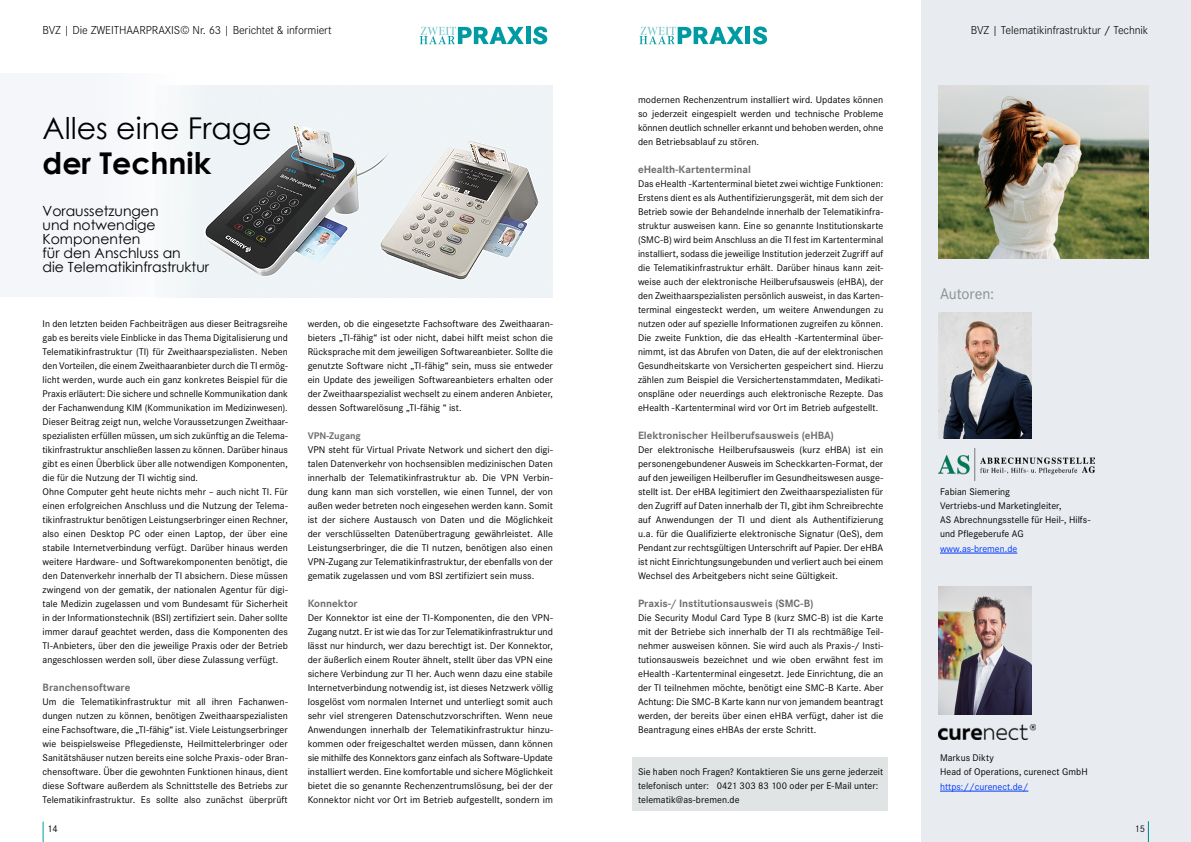
<style>
.page{position:relative;width:1191px;height:842px;background:#fff}
.page>*{position:absolute;margin:0;border:0;box-sizing:border-box;transform-origin:0 0}
.t1{font:30px "Century Gothic";color:#000}
.t2{font:700 30px "Century Gothic";color:#000}
.t3{font:16px "Corporate S Pro";letter-spacing:-.005em;color:#869294}
.t4{font:14px/14px "Century Gothic";color:#000}
.t5{font:300 12px "Corporate S Pro";letter-spacing:-.01em;color:#000}
.t6{font:700 11px "Corporate S Pro";letter-spacing:-.005em;color:#6e6e6e}
.t7{font:10px/14px "Corporate S Pro";letter-spacing:.005em;color:#000;text-align:justify}
.t8{font:10px "Corporate S";color:#0039ff}
.t9{font:700 10px "Corporate S Pro";letter-spacing:-.005em;color:#6e6e6e}
</style>
<div class="page">
<svg style="left:43px;top:821px;width:1px;height:21px"></svg>
<svg style="left:420px;top:27px;width:104px;height:17px"></svg>
<hr style="left:526px;top:27px;width:4px;height:17px;background:#009aa3">
<svg style="left:533px;top:27px;width:14px;height:17px"></svg>
<svg style="left:639px;top:27px;width:104px;height:17px"></svg>
<div style="left:745px;top:27px;width:5px;height:17px;background:#009aa3"></div>
<svg style="left:753px;top:27px;width:14px;height:17px"></svg>
<div style="left:632px;top:757px;width:255px;height:54px;background:#e1e4e4"></div>
<div style="left:921px;top:0;width:270px;height:842px;background:#e8ebef"></div>
<img style="left:176px;top:85px;width:377px;height:213px">
<hr style="left:940px;top:553px;width:77px;height:1px;background:#0039ff">
<hr style="left:940px;top:791px;width:88px;height:1px;background:#0039ff">
<img style="left:938px;top:85px;width:211px;height:173px">
<img style="left:938px;top:312px;width:93px;height:126px">
<img style="left:938px;top:449px;width:157px;height:32px">
<img style="left:938px;top:587px;width:93px;height:127px">
<img style="left:938px;top:724px;width:97px;height:15px">
<div style="left:0;top:74px;width:194px;height:223px;background:#f5f6fa"></div>
<p class="t5" style="left:43px;top:22px;width:291px">BVZ | Die ZWEITHAARPRAXIS© Nr. 63 | Berichtet &amp; informiert</p>
<h1 class="t1" style="left:43px;top:107px;width:231px">Alles eine Frage</h1>
<h1 class="t2" style="left:43px;top:140px;width:170px">der Technik</h1>
<h3 class="t4" style="left:43px;top:204px;width:168px">Voraussetzungen<br>und notwendige<br>Komponenten<br>für den Anschluss an<br>die Telematikinfrastruktur</h3>
<p class="t7" style="left:43px;top:316px;width:247px;text-align:left">In den letzten beiden Fachbeiträgen aus dieser Beitragsreihe gab es bereits viele Einblicke in das Thema Digitalisierung und Telematikinfrastruktur (TI) für Zweithaarspezialisten. Neben den Vorteilen, die einem Zweithaaranbieter durch die TI ermög&shy;licht werden, wurde auch ein ganz konkretes Beispiel für die Praxis erläutert: Die sichere und schnelle Kommunikation dank der Fachanwendung KIM (Kommunikation im Medizinwesen).<br>Dieser Beitrag zeigt nun, welche Voraussetzungen Zweithaar&shy;spezialisten erfüllen müssen, um sich zukünftig an die Telema&shy;tikinfrastruktur anschließen lassen zu können. Darüber hinaus gibt es einen Überblick über alle notwendigen Komponenten, die für die Nutzung der TI wichtig sind.<br>Ohne Computer geht heute nichts mehr – auch nicht TI. Für einen erfolgreichen Anschluss und die Nutzung der Telema&shy;tikinfrastruktur benötigen Leistungserbringer einen Rechner, also einen Desktop PC oder einen Laptop, der über eine stabile Internetverbindung verfügt. Darüber hinaus werden weitere Hardware- und Softwarekomponenten benötigt, die den Datenverkehr innerhalb der TI absichern. Diese müssen zwingend von der gematik, der nationalen Agentur für digi&shy;tale Medizin zugelassen und vom Bundesamt für Sicherheit in der Informationstechnik (BSI) zertifiziert sein. Daher sollte immer darauf geachtet werden, dass die Komponenten des TI-Anbieters, über den die jeweilige Praxis oder der Betrieb angeschlossen werden soll, über diese Zulassung verfügt.</p>
<p class="t6" style="left:43px;top:679px;width:89px">Branchensoftware</p>
<p class="t7" style="left:43px;top:694px;width:247px">Um die Telematikinfrastruktur mit all ihren Fachanwen&shy;dungen nutzen zu können, benötigen Zweithaarspezialisten eine Fachsoftware, die „TI-fähig“ ist. Viele Leistungserbringer wie beispielsweise Pflegedienste, Heilmittelerbringer oder Sanitätshäuser nutzen bereits eine solche Praxis- oder Bran&shy;chensoftware. Über die gewohnten Funktionen hinaus, dient diese Software außerdem als Schnittstelle des Betriebs zur Telematikinfrastruktur. Es sollte also zunächst überprüft</p>
<p class="t7" style="left:308px;top:316px;width:247px">werden, ob die eingesetzte Fachsoftware des Zweithaaran&shy;bieters „TI-fähig“ ist oder nicht, dabei hilft meist schon die Rücksprache mit dem jeweiligen Softwareanbieter. Sollte die genutzte Software nicht „TI-fähig“ sein, muss sie entweder ein Update des jeweiligen Softwareanbieters erhalten oder der Zweithaarspezialist wechselt zu einem anderen Anbieter, dessen Softwarelösung „TI-fähig “ ist.</p>
<p class="t9" style="left:308px;top:428px;width:55px">VPN-Zugang</p>
<p class="t7" style="left:308px;top:442px;width:247px">VPN steht für Virtual Private Network und sichert den digi&shy;talen Datenverkehr von hochsensiblen medizinischen Daten innerhalb der Telematikinfrastruktur ab. Die VPN Verbin&shy;dung kann man sich vorstellen, wie einen Tunnel, der von außen weder betreten noch eingesehen werden kann. Somit ist der sichere Austausch von Daten und die Möglichkeit der verschlüsselten Datenübertragung gewährleistet. Alle Leistungserbringer, die die TI nutzen, benötigen also einen VPN-Zugang zur Telematikinfrastruktur, der ebenfalls von der gematik zugelassen und vom BSI zertifiziert sein muss.</p>
<p class="t6" style="left:308px;top:595px;width:52px">Konnektor</p>
<p class="t7" style="left:308px;top:610px;width:247px">Der Konnektor ist eine der TI-Komponenten, die den VPN-Zugang nutzt. Er ist wie das Tor zur Telematikinfrastruktur und lässt nur hindurch, wer dazu berechtigt ist. Der Konnektor, der äußerlich einem Router ähnelt, stellt über das VPN eine sichere Verbindung zur TI her. Auch wenn dazu eine stabile Internetverbindung notwendig ist, ist dieses Netzwerk völlig losgelöst vom normalen Internet und unterliegt somit auch sehr viel strengeren Datenschutzvorschriften. Wenn neue Anwendungen innerhalb der Telematikinfrastruktur hinzu&shy;kommen oder freigeschaltet werden müssen, dann können sie mithilfe des Konnektors ganz einfach als Software-Update installiert werden. Eine komfortable und sichere Möglichkeit bietet die so genannte Rechenzentrumslösung, bei der der Konnektor nicht vor Ort im Betrieb aufgestellt, sondern im</p>
<p class="t7" style="left:638px;top:92px;width:247px">modernen Rechenzentrum installiert wird. Updates können so jederzeit eingespielt werden und technische Probleme können deutlich schneller erkannt und behoben werden, ohne den Betriebsablauf zu stören.</p>
<p class="t6" style="left:638px;top:161px;width:114px">eHealth-Kartenterminal</p>
<p class="t7" style="left:638px;top:176px;width:247px">Das eHealth -Kartenterminal bietet zwei wichtige Funktionen:<br>Erstens dient es als Authentifizierungsgerät, mit dem sich der Betrieb sowie der Behandelnde innerhalb der Telematikinfra&shy;struktur ausweisen kann. Eine so genannte Institutionskarte (SMC-B) wird beim Anschluss an die TI fest im Kartenterminal installiert, sodass die jeweilige Institution jederzeit Zugriff auf die Telematikinfrastruktur erhält. Darüber hinaus kann zeit&shy;weise auch der elektronische Heilberufsausweis (eHBA), der den Zweithaarspezialisten persönlich ausweist, in das Karten&shy;terminal eingesteckt werden, um weitere Anwendungen zu nutzen oder auf spezielle Informationen zugreifen zu können.<br>Die zweite Funktion, die das eHealth -Kartenterminal über&shy;nimmt, ist das Abrufen von Daten, die auf der elektronischen Gesundheitskarte von Versicherten gespeichert sind. Hierzu zählen zum Beispiel die Versichertenstammdaten, Medikati&shy;onspläne oder neuerdings auch elektronische Rezepte. Das eHealth -Kartenterminal wird vor Ort im Betrieb aufgestellt.</p>
<p class="t6" style="left:638px;top:427px;width:197px">Elektronischer Heilberufsausweis (eHBA)</p>
<p class="t7" style="left:638px;top:442px;width:247px">Der elektronische Heilberufsausweis (kurz eHBA) ist ein personengebundener Ausweis im Scheckkarten-Format, der auf den jeweiligen Heilberufler im Gesundheitswesen ausge&shy;stellt ist. Der eHBA legitimiert den Zweithaarspezialisten für den Zugriff auf Daten innerhalb der TI, gibt ihm Schreibrechte auf Anwendungen der TI und dient als Authentifizierung u.a. für die Qualifizierte elektronische Signatur (QeS), dem Pendant zur rechtsgültigen Unterschrift auf Papier. Der eHBA ist nicht Einrichtungsungebunden und verliert auch bei einem Wechsel des Arbeitgebers nicht seine Gültigkeit.</p>
<p class="t6" style="left:638px;top:595px;width:177px">Praxis-/ Institutionsausweis (SMC-B)</p>
<p class="t7" style="left:638px;top:610px;width:247px">Die Security Modul Card Type B (kurz SMC-B) ist die Karte mit der Betriebe sich innerhalb der TI als rechtmäßige Teil&shy;nehmer ausweisen können. Sie wird auch als Praxis-/ Insti&shy;tutionsausweis bezeichnet und wie oben erwähnt fest im eHealth -Kartenterminal eingesetzt. Jede Einrichtung, die an der TI teilnehmen möchte, benötigt eine SMC-B Karte. Aber Achtung: Die SMC-B Karte kann nur von jemandem beantragt werden, der bereits über einen eHBA verfügt, daher ist die Beantragung eines eHBAs der erste Schritt.</p>
<p class="t7" style="left:638px;top:764px;width:247px;text-align:left">Sie haben noch Fragen? Kontaktieren Sie uns gerne jederzeit telefonisch unter: 0421 303 83 100 oder per E-Mail unter:✉ telematik@as-bremen.de</p>
<p class="t5" style="left:971px;top:22px;width:179px">BVZ | Telematikinfrastruktur / Technik</p>
<h2 class="t3" style="left:940px;top:282px;width:56px">Autoren:</h2>
<p class="t7" style="left:940px;top:484px;width:152px;text-align:left">Fabian Siemering<br>Vertriebs-und Marketingleiter,<br>AS Abrechnungsstelle für Heil-, Hilfs&shy;und Pflegeberufe AG</p>
<p class="t8" style="left:940px;top:541px;width:79px">www.as-bremen.de</p>
<p class="t7" style="left:940px;top:750px;width:149px">Markus Dikty<br>Head of Operations, curenect GmbH</p>
<p class="t8" style="left:940px;top:779px;width:90px">https://curenect.de/</p>
<p class="t7" style="left:47px;top:821px;width:12px">14</p>
<p class="t7" style="left:1134px;top:821px;width:12px">15</p>
</div>
